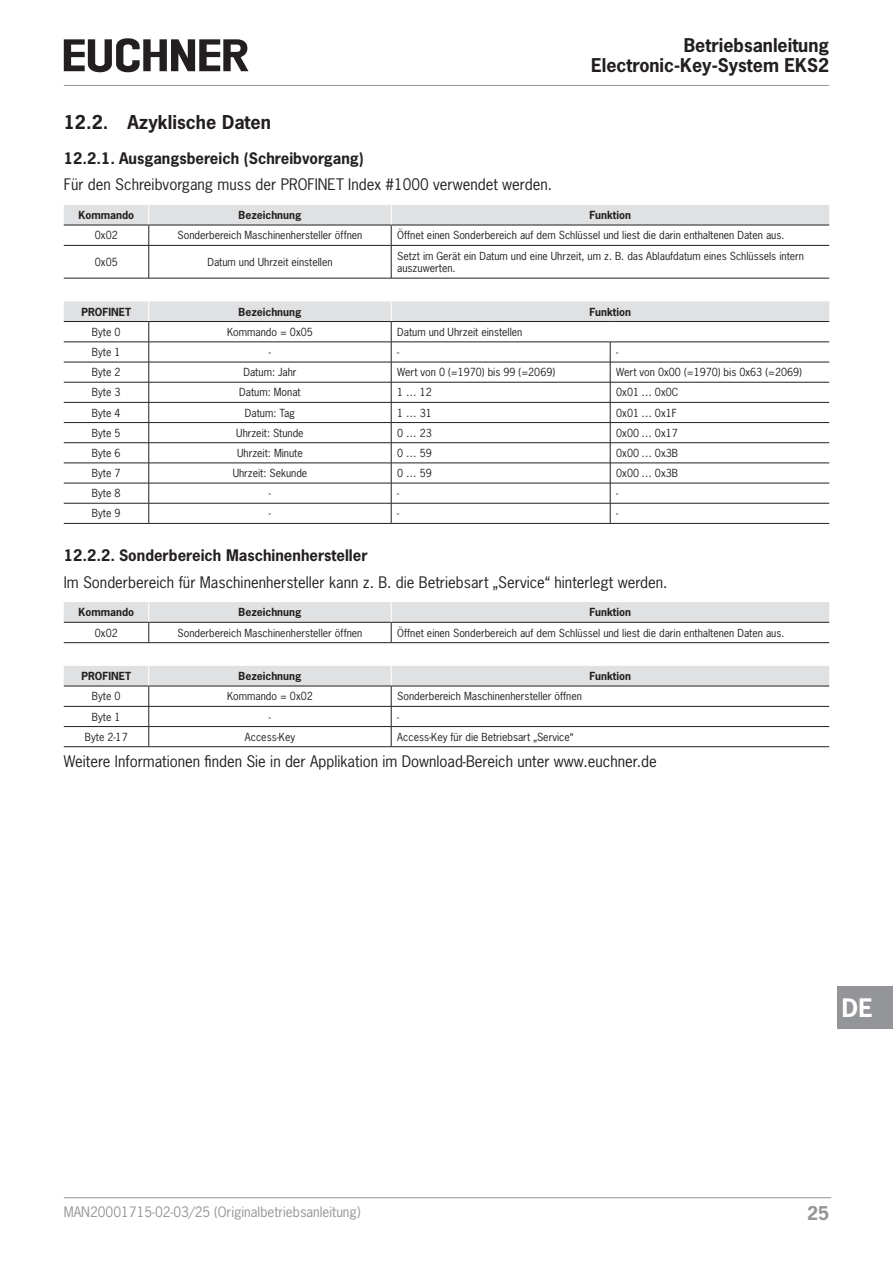
<style>
.page{position:relative;width:893px;height:1263px;background:#fff}
.page>*{position:absolute;margin:0;border:0;box-sizing:border-box;transform-origin:0 0}
.t1{font:700 24px "News Gothic Std";color:#fff}
.t2{font:700 18px "News Gothic Std";color:#231f20}
.t3{font:700 17.85px/20.2px "News Gothic Std";color:#231f20;text-align:right}
.t4{font:700 17.85px "News Gothic Std";color:#939598}
.paragraph{font:15px "News Gothic Std";color:#231f20}
.paragraph_last{font:15px "News Gothic Std";color:#231f20}
.t5{font:700 15px "News Gothic Std";color:#231f20}
.t6{font:13.5px "News Gothic Std";color:#939598}
.tablebodyleft{font:10.5px/12.6px "News Gothic Std";color:#231f20}
.tablebodycentred{font:10.5px "News Gothic Std";color:#231f20}
.tableheadcentered{font:700 10.5px "News Gothic Std";color:#231f20}
</style>
<div class="page">
<hr style="left:64px;top:85px;width:765px;height:1px;background:#939598">
<hr style="left:64px;top:1197px;width:767px;height:1px;background:#939598">
<svg style="left:64px;top:38px;width:184px;height:34px"></svg>
<div style="left:838px;top:986px;width:55px;height:43px;background:#939598"></div>
<hr style="left:64px;top:245px;width:85px;height:1px;background:#231f20">
<hr style="left:149px;top:245px;width:242px;height:1px;background:#231f20">
<hr style="left:149px;top:246px;width:1px;height:32px;background:#231f20">
<hr style="left:64px;top:278px;width:85px;height:1px;background:#231f20">
<hr style="left:149px;top:278px;width:242px;height:1px;background:#231f20">
<hr style="left:391px;top:245px;width:438px;height:1px;background:#231f20">
<hr style="left:391px;top:278px;width:438px;height:1px;background:#231f20">
<hr style="left:391px;top:246px;width:1px;height:32px;background:#231f20">
<svg style="left:64px;top:205px;width:765px;height:40px"></svg>
<hr style="left:64px;top:225px;width:85px;height:1px;background:#231f20">
<hr style="left:64px;top:523px;width:85px;height:1px;background:#231f20">
<hr style="left:149px;top:523px;width:242px;height:1px;background:#231f20">
<hr style="left:391px;top:523px;width:219px;height:1px;background:#231f20">
<hr style="left:610px;top:523px;width:219px;height:1px;background:#231f20">
<svg style="left:64px;top:301px;width:765px;height:222px"></svg>
<hr style="left:64px;top:321px;width:85px;height:1px;background:#231f20">
<hr style="left:64px;top:642px;width:85px;height:1px;background:#231f20">
<hr style="left:149px;top:642px;width:242px;height:1px;background:#231f20">
<hr style="left:391px;top:642px;width:438px;height:1px;background:#231f20">
<svg style="left:64px;top:602px;width:765px;height:40px"></svg>
<hr style="left:64px;top:622px;width:85px;height:1px;background:#231f20">
<hr style="left:64px;top:746px;width:85px;height:1px;background:#231f20">
<hr style="left:149px;top:746px;width:242px;height:1px;background:#231f20">
<hr style="left:391px;top:746px;width:438px;height:1px;background:#231f20">
<svg style="left:64px;top:666px;width:765px;height:80px"></svg>
<hr style="left:64px;top:686px;width:85px;height:1px;background:#231f20">
<h3 class="t3" style="left:591px;top:34px;width:240px">Betriebsanleitung<br>Electronic-Key-System EKS2</h3>
<p class="t2" style="left:64px;top:110px;width:209px">12.2. Azyklische Daten</p>
<p class="t5" style="left:64px;top:148px;width:302px">12.2.1. Ausgangsbereich (Schreibvorgang)</p>
<p class="paragraph" style="left:64px;top:175px;width:490px">Für den Schreibvorgang muss der PROFINET Index #1000 verwendet werden.</p>
<p class="tableheadcentered" style="left:78px;top:208px;width:57px">Kommando</p>
<p class="tableheadcentered" style="left:239px;top:208px;width:64px">Bezeichnung</p>
<p class="tableheadcentered" style="left:589px;top:208px;width:43px">Funktion</p>
<p class="tablebodycentred" style="left:95px;top:229px;width:24px">0x02</p>
<p class="tablebodycentred" style="left:178px;top:229px;width:186px">Sonderbereich Maschinenhersteller öffnen</p>
<p class="tablebodyleft" style="left:397px;top:229px;width:389px">Öffnet einen Sonderbereich auf dem Schlüssel und liest die darin enthaltenen Daten aus.</p>
<p class="tablebodycentred" style="left:95px;top:255px;width:24px">0x05</p>
<p class="tablebodycentred" style="left:207px;top:255px;width:127px">Datum und Uhrzeit einstellen</p>
<p class="tablebodyleft" style="left:397px;top:249px;width:408px">Setzt im Gerät ein Datum und eine Uhrzeit, um z. B. das Ablaufdatum eines Schlüssels intern auszuwerten.</p>
<p class="tableheadcentered" style="left:81px;top:305px;width:51px">PROFINET</p>
<p class="tableheadcentered" style="left:239px;top:305px;width:64px">Bezeichnung</p>
<p class="tableheadcentered" style="left:589px;top:305px;width:43px">Funktion</p>
<p class="tablebodycentred" style="left:92px;top:325px;width:30px">Byte 0</p>
<p class="tablebodycentred" style="left:227px;top:325px;width:87px">Kommando = 0x05</p>
<p class="tablebodyleft" style="left:397px;top:325px;width:127px">Datum und Uhrzeit einstellen</p>
<p class="tablebodycentred" style="left:92px;top:345px;width:30px">Byte 1</p>
<p class="tablebodycentred" style="left:269px;top:345px;width:4px">-</p>
<p class="tablebodyleft" style="left:397px;top:346px;width:4px">-</p>
<p class="tablebodyleft" style="left:616px;top:346px;width:4px">-</p>
<p class="tablebodycentred" style="left:92px;top:365px;width:30px">Byte 2</p>
<p class="tablebodycentred" style="left:243px;top:365px;width:55px">Datum: Jahr</p>
<p class="tablebodyleft" style="left:397px;top:366px;width:159px">Wert von 0 (=1970) bis 99 (=2069)</p>
<p class="tablebodyleft" style="left:616px;top:366px;width:187px">Wert von 0x00 (=1970) bis 0x63 (=2069)</p>
<p class="tablebodycentred" style="left:92px;top:386px;width:30px">Byte 3</p>
<p class="tablebodycentred" style="left:239px;top:386px;width:63px">Datum: Monat</p>
<p class="tablebodyleft" style="left:397px;top:386px;width:36px">1 … 12</p>
<p class="tablebodyleft" style="left:616px;top:386px;width:64px">0x01 … 0x0C</p>
<p class="tablebodycentred" style="left:92px;top:406px;width:30px">Byte 4</p>
<p class="tablebodycentred" style="left:245px;top:406px;width:52px">Datum: Tag</p>
<p class="tablebodyleft" style="left:397px;top:406px;width:36px">1 … 31</p>
<p class="tablebodyleft" style="left:616px;top:406px;width:62px">0x01 … 0x1F</p>
<p class="tablebodycentred" style="left:92px;top:426px;width:30px">Byte 5</p>
<p class="tablebodycentred" style="left:236px;top:426px;width:69px">Uhrzeit: Stunde</p>
<p class="tablebodyleft" style="left:397px;top:426px;width:36px">0 … 23</p>
<p class="tablebodyleft" style="left:616px;top:426px;width:63px">0x00 … 0x17</p>
<p class="tablebodycentred" style="left:92px;top:446px;width:30px">Byte 6</p>
<p class="tablebodycentred" style="left:237px;top:446px;width:67px">Uhrzeit: Minute</p>
<p class="tablebodyleft" style="left:397px;top:446px;width:36px">0 … 59</p>
<p class="tablebodyleft" style="left:616px;top:446px;width:63px">0x00 … 0x3B</p>
<p class="tablebodycentred" style="left:92px;top:466px;width:30px">Byte 7</p>
<p class="tablebodycentred" style="left:233px;top:466px;width:76px">Uhrzeit: Sekunde</p>
<p class="tablebodyleft" style="left:397px;top:467px;width:36px">0 … 59</p>
<p class="tablebodyleft" style="left:616px;top:467px;width:63px">0x00 … 0x3B</p>
<p class="tablebodycentred" style="left:92px;top:486px;width:30px">Byte 8</p>
<p class="tablebodycentred" style="left:269px;top:486px;width:4px">-</p>
<p class="tablebodyleft" style="left:397px;top:487px;width:4px">-</p>
<p class="tablebodyleft" style="left:616px;top:487px;width:4px">-</p>
<p class="tablebodycentred" style="left:92px;top:507px;width:30px">Byte 9</p>
<p class="tablebodycentred" style="left:269px;top:507px;width:4px">-</p>
<p class="tablebodyleft" style="left:397px;top:507px;width:4px">-</p>
<p class="tablebodyleft" style="left:616px;top:507px;width:4px">-</p>
<p class="t5" style="left:64px;top:545px;width:305px">12.2.2. Sonderbereich Maschinenhersteller</p>
<p class="paragraph" style="left:64px;top:572px;width:605px">Im Sonderbereich für Maschinenhersteller kann z. B. die Betriebsart „Service“ hinterlegt werden.</p>
<p class="tableheadcentered" style="left:78px;top:605px;width:57px">Kommando</p>
<p class="tableheadcentered" style="left:239px;top:605px;width:64px">Bezeichnung</p>
<p class="tableheadcentered" style="left:589px;top:605px;width:43px">Funktion</p>
<p class="tablebodycentred" style="left:95px;top:626px;width:24px">0x02</p>
<p class="tablebodycentred" style="left:178px;top:626px;width:186px">Sonderbereich Maschinenhersteller öffnen</p>
<p class="tablebodyleft" style="left:397px;top:626px;width:389px">Öffnet einen Sonderbereich auf dem Schlüssel und liest die darin enthaltenen Daten aus.</p>
<p class="tableheadcentered" style="left:81px;top:669px;width:51px">PROFINET</p>
<p class="tableheadcentered" style="left:239px;top:669px;width:64px">Bezeichnung</p>
<p class="tableheadcentered" style="left:589px;top:669px;width:43px">Funktion</p>
<p class="tablebodycentred" style="left:92px;top:690px;width:30px">Byte 0</p>
<p class="tablebodycentred" style="left:227px;top:690px;width:87px">Kommando = 0x02</p>
<p class="tablebodyleft" style="left:397px;top:690px;width:186px">Sonderbereich Maschinenhersteller öffnen</p>
<p class="tablebodycentred" style="left:92px;top:710px;width:30px">Byte 1</p>
<p class="tablebodycentred" style="left:269px;top:710px;width:4px">-</p>
<p class="tablebodyleft" style="left:397px;top:710px;width:4px">-</p>
<p class="tablebodycentred" style="left:85px;top:730px;width:44px">Byte 2-17</p>
<p class="tablebodycentred" style="left:245px;top:730px;width:52px">Access-Key</p>
<p class="tablebodyleft" style="left:397px;top:730px;width:178px">Access-Key für die Betriebsart „Service“</p>
<p class="paragraph_last" style="left:64px;top:752px;width:594px">Weitere Informationen finden Sie in der Applikation im Download-Bereich unter www.euchner.de</p>
<h1 class="t1" style="left:842px;top:992px;width:32px">DE</h1>
<p class="t6" style="left:64px;top:1203px;width:298px">MAN20001715-02-03/25 (Originalbetriebsanleitung)</p>
<h3 class="t4" style="left:807px;top:1201px;width:24px">25</h3>
</div>
